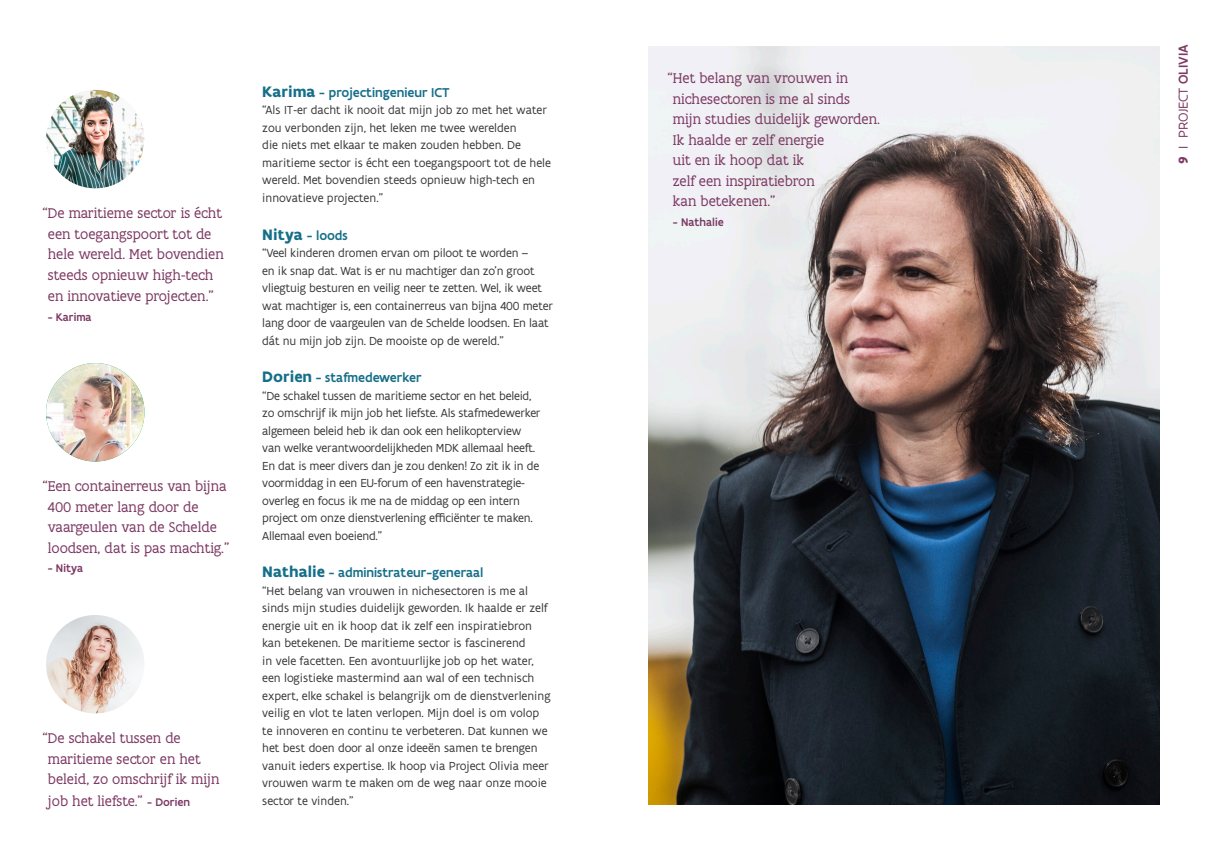
<style>
.page{position:relative;width:1205px;height:851px;background:#fff}
.page>*{position:absolute;margin:0;border:0;box-sizing:border-box;transform-origin:0 0}
.t1{font:15.12px/20.5px "Flanders Art Serif Pro";color:#7d3a64}
.t2{font:14px "Flanders Art Sans Pro";letter-spacing:-.01em;color:#7d3a64}
.Body_Klein{font:500 13.75px "Flanders Art Sans Pro";color:#166f89}
.Body_Klein-2{font:12.5px/17.5px "Flanders Art Sans Pro";letter-spacing:-.01em;color:#383839}
.t3{font:500 11.88px "Flanders Art Sans Pro";color:#7d3a64}
.s1{font-family:"Flanders Art Sans Pro";font-weight:500;font-size:11.88px}
.s2{font-weight:700;font-size:16.25px}
.s3{font-weight:700}
.s4{font-weight:500}
</style>
<div class="page">
<img style="left:648px;top:46px;width:512px;height:758px">
<img style="left:46px;top:90px;width:98px;height:98px;border-radius:49px">
<img style="left:46px;top:615px;width:98px;height:98px;border-radius:49px">
<img style="left:46px;top:363px;width:98px;height:98px;border-radius:49px">
<p class="t1" style="left:43px;top:203px;width:183px;text-align:center">“De maritieme sector is écht een toegangspoort tot de hele wereld. Met bovendien steeds opnieuw high-tech en innovatieve projecten.”</p>
<p class="t3" style="left:48px;top:309px;width:45px">- Karima</p>
<p class="t1" style="left:48px;top:476px;width:183px;text-indent:-5px">“Een containerreus van bijna<br>400 meter lang door de vaargeulen van de Schelde loodsen, dat is pas machtig.”</p>
<p class="t3" style="left:48px;top:561px;width:37px">- Nitya</p>
<p class="t1" style="left:48px;top:728px;width:173px;text-indent:-5px">“De schakel tussen de maritieme sector en het beleid, zo omschrijf ik mijn job het liefste.” <span class="s1">- Dorien</span></p>
<p class="Body_Klein" style="left:262px;top:84px;width:189px"><span class="s2">Karima</span> - projectingenieur ICT</p>
<p class="Body_Klein-2" style="left:262px;top:102px;width:290px">“Als IT-er dacht ik nooit dat mijn job zo met het water zou verbonden zijn, het leken me twee werelden<br>die niets met elkaar te maken zouden hebben. De maritieme sector is écht een toegangspoort tot de hele wereld. Met bovendien steeds opnieuw high-tech en innovatieve projecten.”</p>
<p class="Body_Klein" style="left:262px;top:226px;width:87px"><span class="s2">Nitya</span> - loods</p>
<p class="Body_Klein-2" style="left:262px;top:244px;width:292px">“Veel kinderen dromen ervan om piloot te worden –<br>en ik snap dat. Wat is er nu machtiger dan zo’n groot vliegtuig besturen en veilig neer te zetten. Wel, ik weet wat machtiger is, een containerreus van bijna 400 meter lang door de vaargeulen van de Schelde loodsen. En laat dát nu mijn job zijn. De mooiste op de wereld.”</p>
<p class="Body_Klein" style="left:262px;top:369px;width:161px"><span class="s2">Dorien</span> - stafmedewerker</p>
<p class="Body_Klein-2" style="left:262px;top:387px;width:280px">“De schakel tussen de maritieme sector en het beleid, zo omschrijf ik mijn job het liefste. Als stafmedewerker algemeen beleid heb ik dan ook een helikopterview van welke verantwoordelijkheden MDK allemaal heeft.<br>En dat is meer divers dan je zou denken! Zo zit ik in de voormiddag in een EU-forum of een havenstrategie&shy;overleg en focus ik me na de middag op een intern project om onze dienstverlening efficiënter te maken.<br>Allemaal even boeiend.”</p>
<p class="Body_Klein" style="left:262px;top:564px;width:223px"><span class="s2">Nathalie</span> - administrateur-generaal</p>
<p class="Body_Klein-2" style="left:262px;top:582px;width:290px">“Het belang van vrouwen in nichesectoren is me al sinds mijn studies duidelijk geworden. Ik haalde er zelf energie uit en ik hoop dat ik zelf een inspiratiebron kan betekenen. De maritieme sector is fascinerend<br>in vele facetten. Een avontuurlijke job op het water, een logistieke mastermind aan wal of een technisch expert, elke schakel is belangrijk om de dienstverlening veilig en vlot te laten verlopen. Mijn doel is om volop te innoveren en continu te verbeteren. Dat kunnen we het best doen door al onze ideeën samen te brengen vanuit ieders expertise. Ik hoop via Project Olivia meer vrouwen warm te maken om de weg naar onze mooie sector te vinden.”</p>
<p class="t1" style="left:673px;top:68px;width:208px;text-indent:-5px">“Het belang van vrouwen in nichesectoren is me al sinds mijn studies duidelijk geworden.<br>Ik haalde er zelf energie<br>uit en ik hoop dat ik<br>zelf een inspiratiebron<br>kan betekenen.”</p>
<p class="t3" style="left:673px;top:214px;width:52px">- Nathalie</p>
<p class="t2" style="left:1174px;top:164px;width:121px;rotate:-90deg"><span class="s3">9</span> I PROJECT <span class="s4">OLIVIA</span></p>
</div>
